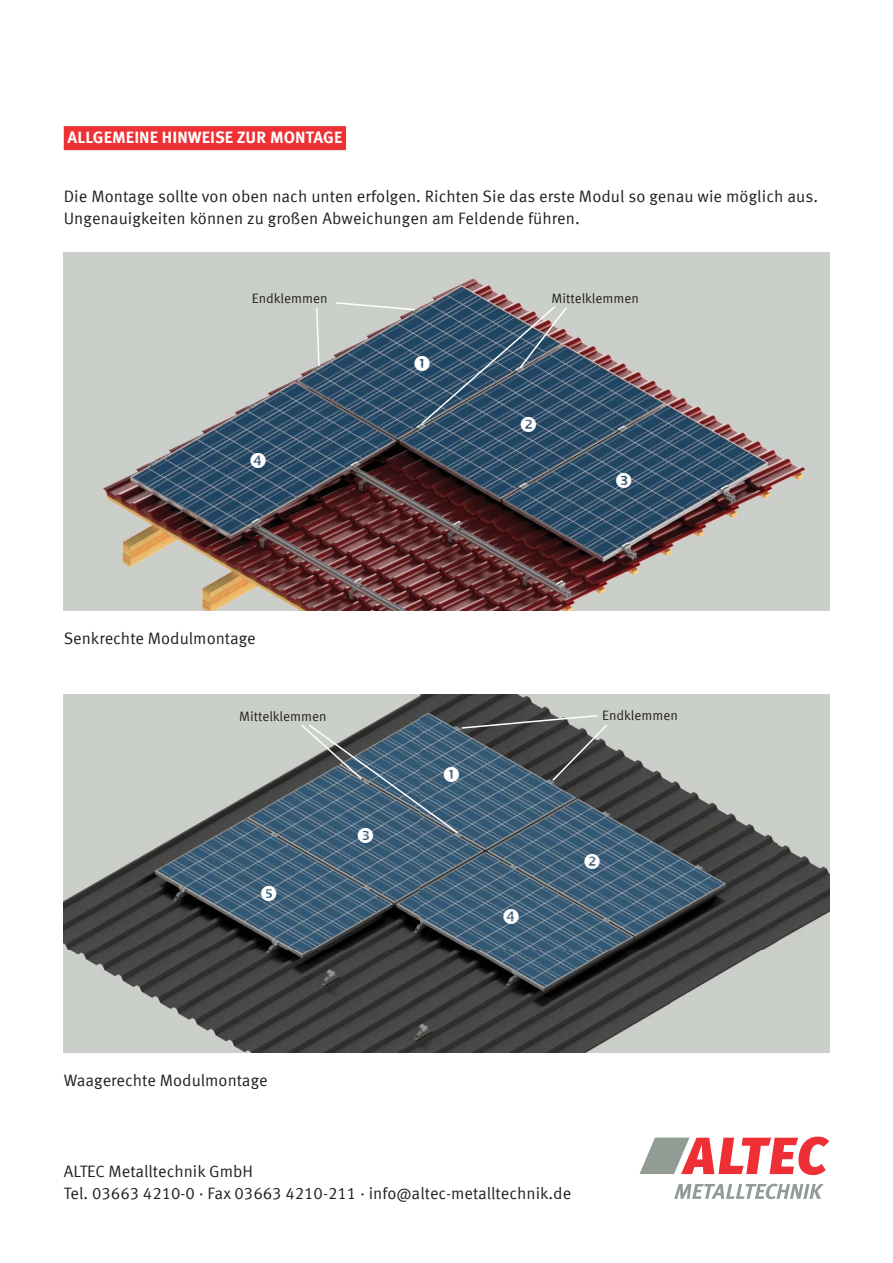
<style>
.page{position:relative;width:893px;height:1263px;background:#fff}
.page>*{position:absolute;margin:0;border:0;box-sizing:border-box;transform-origin:0 0}
.t1{font:16.5px/22.5px "Meta Offc Norm";color:#231f20}
.t2{font:700 16.5px "Meta Offc";letter-spacing:.005em;color:#fff}
.t3{font:13.5px "Meta Offc Norm";color:#231f20}
</style>
<div class="page">
<svg style="left:639px;top:1137px;width:190px;height:38px"></svg>
<svg style="left:674px;top:1184px;width:150px;height:15px"></svg>
<div style="left:64px;top:126px;width:282px;height:24px;background:#ee3135"></div>
<img style="left:64px;top:253px;width:765px;height:357px">
<svg style="left:315px;top:306px;width:5px;height:61px"></svg>
<img style="left:64px;top:695px;width:765px;height:357px">
<svg style="left:334px;top:301px;width:234px;height:131px;background:#4e6579"></svg>
<svg style="left:616px;top:473px;width:15px;height:15px"></svg>
<svg style="left:250px;top:453px;width:16px;height:15px"></svg>
<svg style="left:585px;top:854px;width:15px;height:15px"></svg>
<svg style="left:299px;top:714px;width:310px;height:129px;background:#516574"></svg>
<svg style="left:503px;top:908px;width:16px;height:16px"></svg>
<svg style="left:261px;top:886px;width:15px;height:15px"></svg>
<p class="t2" style="left:68px;top:124px;width:276px">ALLGEMEINE HINWEISE ZUR MONTAGE</p>
<p class="t1" style="left:64px;top:184px;width:756px">Die Montage sollte von oben nach unten erfolgen. Richten Sie das erste Modul so genau wie möglich aus.<br>Ungenauigkeiten können zu großen Abweichungen am Feldende führen.</p>
<p class="t3" style="left:252px;top:287px;width:77px">Endklemmen</p>
<p class="t3" style="left:551px;top:287px;width:89px">Mittelklemmen</p>
<p class="t1" style="left:64px;top:626px;width:194px">Senkrechte Modulmontage</p>
<p class="t3" style="left:239px;top:705px;width:89px">Mittelklemmen</p>
<p class="t3" style="left:602px;top:705px;width:77px">Endklemmen</p>
<p class="t1" style="left:64px;top:1068px;width:205px">Waagerechte Modulmontage</p>
<p class="t1" style="left:64px;top:1159px;width:509px">ALTEC Metalltechnik GmbH<br>Tel. 03663 4210-0 · Fax 03663 4210-211 · info@altec-metalltechnik.de</p>
</div>
